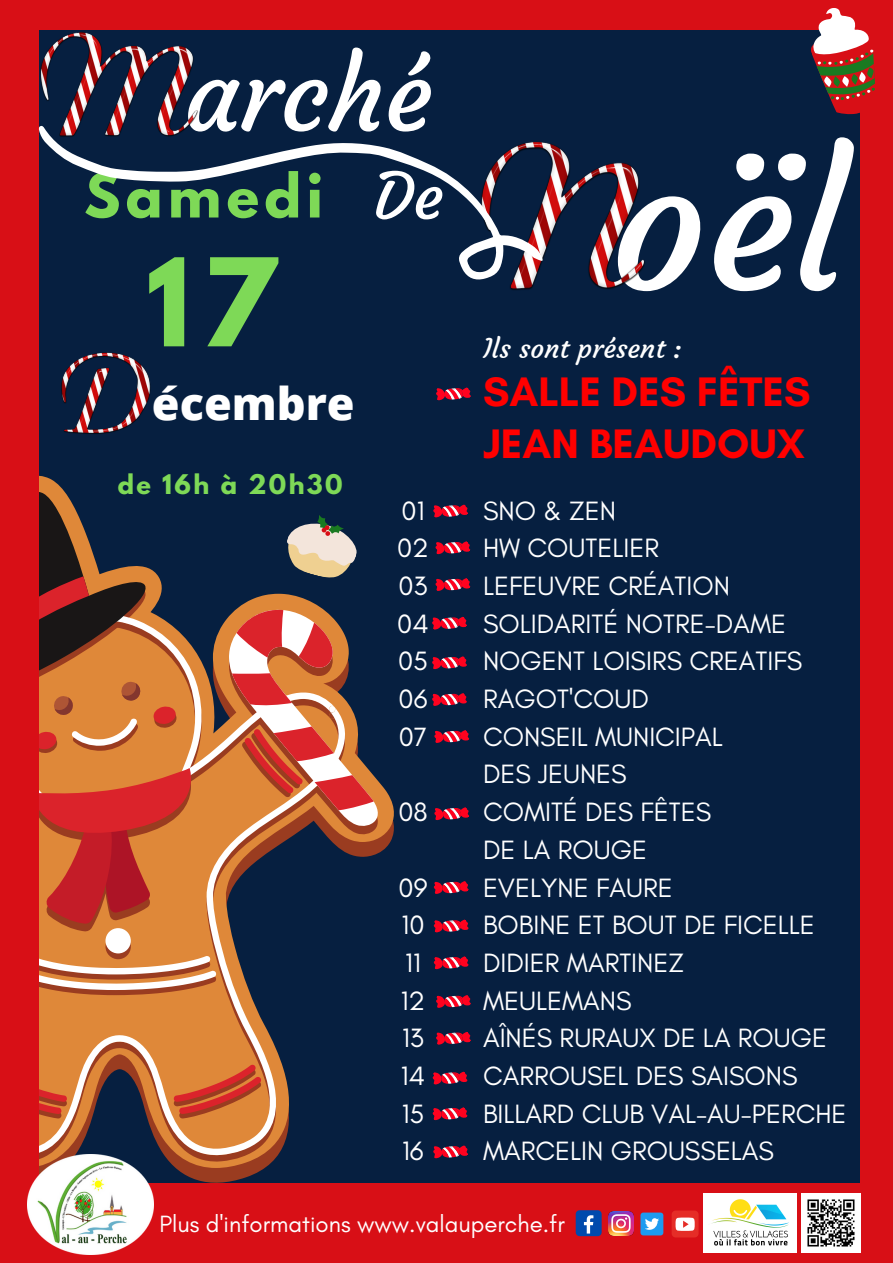
<style>
.page{position:relative;width:893px;height:1263px;background:#061f40}
.page>*{position:absolute;margin:0;border:0;box-sizing:border-box;transform-origin:0 0}
.t1{font:185.7px "Courgette";color:#fff}
.t2{font:700 108px "League Spartan";color:#7ed957}
.t3{font:101.4px "Courgette";color:#fff}
.t4{font:63.68px "Courgette";color:#fff}
.t5{font:700 54px "League Spartan";letter-spacing:.1em;color:#7ed957}
.t6{font:800 45px "Open Sans";color:#fff}
.t7{font:700 42px/52.3px "Glacial Indifference";color:#f00}
.t8{font:27px/37.7px "Glacial Indifference";color:#fff}
.t9{font:27px "Courgette";color:#fff}
.t10{font:24px "Glacial Indifference";color:#fff}
.t11{font:700 24px "League Spartan";letter-spacing:.1em;color:#7ed957}
</style>
<div class="page">
<div style="left:0;top:1183px;width:893px;height:80px;background:#d80f16"></div>
<img style="left:703px;top:1193px;width:94px;height:59px">
<img style="left:609px;top:1211px;width:24px;height:24px">
<div style="left:576px;top:1210px;width:25px;height:26px;background:#004aad;border-radius:4px"></div>
<svg style="left:584px;top:1215px;width:9px;height:18px"></svg>
<div style="left:671px;top:1210px;width:27px;height:27px;background:#e52d27;border-radius:4px"></div>
<svg style="left:675px;top:1217px;width:19px;height:14px"></svg>
<div style="left:640px;top:1212px;width:23px;height:23px;background:#1d9bf0;border-radius:3px"></div>
<svg style="left:645px;top:1218px;width:14px;height:12px"></svg>
<img style="left:801px;top:1193px;width:59px;height:59px">
<img style="left:510px;top:142px;width:135px;height:148px">
<svg style="left:170px;top:594px;width:224px;height:574px"></svg>
<svg style="left:38px;top:609px;width:308px;height:548px"></svg>
<svg style="left:38px;top:462px;width:139px;height:292px"></svg>
<svg style="left:38px;top:768px;width:168px;height:164px;background:#d25230"></svg>
<svg style="left:38px;top:956px;width:178px;height:39px;background:#d79972"></svg>
<svg style="left:229px;top:604px;width:160px;height:234px"></svg>
<svg style="left:38px;top:1064px;width:29px;height:54px;background:#d46431"></svg>
<svg style="left:173px;top:1064px;width:88px;height:55px;background:#d36531"></svg>
<img style="left:45px;top:352px;width:112px;height:115px">
<div style="left:0;top:0;width:893px;height:29px;background:#d80f16"></div>
<img style="left:38px;top:29px;width:184px;height:130px">
<div style="left:860px;top:0;width:33px;height:1191px;background:#d80f16"></div>
<div style="left:0;top:0;width:38px;height:1263px;background:#d80f16"></div>
<img style="left:28px;top:1154px;width:125px;height:101px">
<svg style="left:436px;top:387px;width:35px;height:14px"></svg>
<svg style="left:287px;top:515px;width:70px;height:63px"></svg>
<svg style="left:805px;top:8px;width:70px;height:107px"></svg>
<svg style="left:433px;top:1145px;width:35px;height:14px"></svg>
<svg style="left:433px;top:504px;width:35px;height:14px"></svg>
<svg style="left:435px;top:541px;width:36px;height:14px"></svg>
<svg style="left:435px;top:578px;width:36px;height:13px"></svg>
<svg style="left:432px;top:616px;width:35px;height:14px"></svg>
<svg style="left:432px;top:656px;width:35px;height:14px"></svg>
<svg style="left:432px;top:693px;width:35px;height:13px"></svg>
<svg style="left:434px;top:730px;width:36px;height:13px"></svg>
<svg style="left:434px;top:807px;width:36px;height:14px"></svg>
<svg style="left:433px;top:881px;width:36px;height:13px"></svg>
<svg style="left:433px;top:919px;width:36px;height:14px"></svg>
<svg style="left:433px;top:956px;width:36px;height:14px"></svg>
<svg style="left:436px;top:995px;width:35px;height:13px"></svg>
<svg style="left:436px;top:1032px;width:35px;height:13px"></svg>
<svg style="left:432px;top:1071px;width:36px;height:14px"></svg>
<svg style="left:432px;top:1107px;width:36px;height:14px"></svg>
<svg style="left:39px;top:125px;width:504px;height:156px"></svg>
<h3 class="t3" style="left:185px;top:32px;width:249px">arché</h3>
<h3 class="t4" style="left:373px;top:157px;width:72px">De</h3>
<h3 class="t5" style="left:84px;top:169px;width:240px">Samedi</h3>
<h2 class="t2" style="left:146px;top:249px;width:131px">17</h2>
<h3 class="t6" style="left:152px;top:372px;width:204px">écembre</h3>
<p class="t11" style="left:118px;top:473px;width:226px">de 16h à 20h30</p>
<p class="t8" style="left:397px;top:491px;width:33px">01<br>02<br>03<br>04<br>05<br>06<br>07</p>
<p class="t8" style="left:398px;top:793px;width:31px">08</p>
<p class="t8" style="left:398px;top:868px;width:30px">09<br>10<br>11<br>12<br>13<br>14<br>15<br>16</p>
<h1 class="t1" style="left:611px;top:109px;width:236px">oël</h1>
<p class="t9" style="left:483px;top:331px;width:200px">Ils sont présent :</p>
<h3 class="t7" style="left:483px;top:365px;width:329px">SALLE DES FÊTES<br>JEAN BEAUDOUX</h3>
<p class="t8" style="left:483px;top:491px;width:365px">SNO &amp; ZEN<br>HW COUTELIER<br>LEFEUVRE CRÉATION<br>SOLIDARITÉ NOTRE-DAME<br>NOGENT LOISIRS CREATIFS<br>RAGOT'COUD<br>CONSEIL MUNICIPAL<br>DES JEUNES<br>COMITÉ DES FÊTES<br>DE LA ROUGE<br>EVELYNE FAURE<br>BOBINE ET BOUT DE FICELLE<br>DIDIER MARTINEZ<br>MEULEMANS<br>AÎNÉS RURAUX DE LA ROUGE<br>CARROUSEL DES SAISONS<br>BILLARD CLUB VAL-AU-PERCHE<br>MARCELIN GROUSSELAS</p>
<p class="t10" style="left:159px;top:1209px;width:407px">Plus d'informations www.valauperche.fr</p>
</div>
